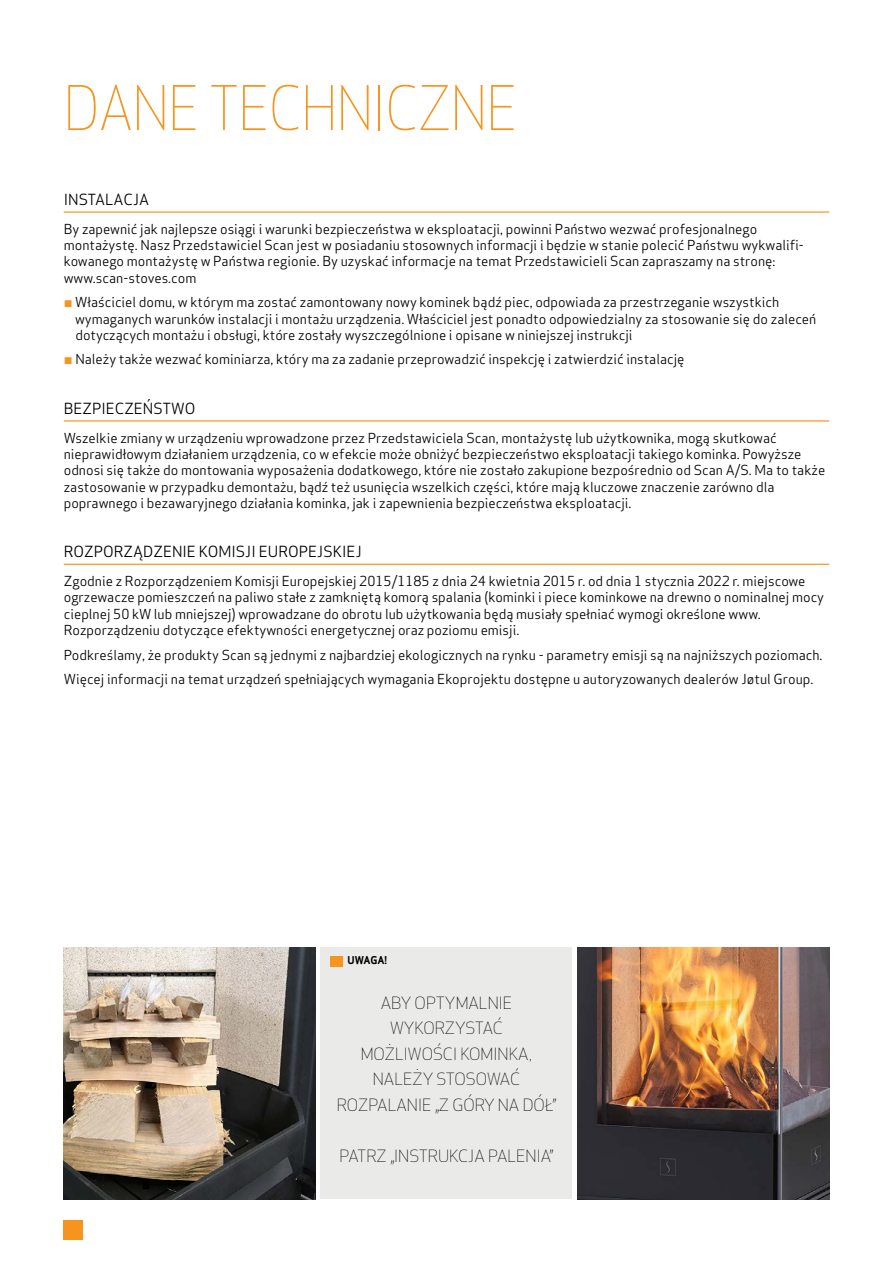
<style>
.page{position:relative;width:893px;height:1263px;background:#fff}
.page>*{position:absolute;margin:0;border:0;box-sizing:border-box;transform-origin:0 0}
.t1{font:300 60px "Apex Sans";letter-spacing:-.01em;color:#f7941d;scale:.9 1}
.t2{font:300 16.5px/25.5px "Apex Sans";color:#000;text-align:center}
.t3{font:15px "Apex Sans";color:#000}
.t4{font:13.5px/16.2px "Apex Sans";color:#000}
.t5{font:700 10.5px "Apex Sans";letter-spacing:-.01em;color:#000}
.s1{color:#f7941d}
</style>
<div class="page">
<div style="left:320px;top:947px;width:252px;height:252px;background:#eaeae8"></div>
<img style="left:577px;top:947px;width:252px;height:252px">
<img style="left:64px;top:947px;width:252px;height:252px">
<div style="left:330px;top:956px;width:12px;height:11px;background:#f7941d"></div>
<div style="left:64px;top:1220px;width:19px;height:20px;background:#f7941d"></div>
<hr style="left:64px;top:211px;width:765px;height:2px;background:#f7941d">
<hr style="left:64px;top:420px;width:765px;height:2px;background:#f7941d">
<hr style="left:64px;top:564px;width:765px;height:1px;background:#f7941d">
<h1 class="t1" style="left:64px;top:69px;width:505px">DANE TECHNICZNE</h1>
<p class="t3" style="left:64px;top:187px;width:87px">INSTALACJA</p>
<p class="t4" style="left:64px;top:220px;width:742px">By zapewnić jak najlepsze osiągi i warunki bezpieczeństwa w eksploatacji, powinni Państwo wezwać profesjonalnego montażystę. Nasz Przedstawiciel Scan jest w posiadaniu stosownych informacji i będzie w stanie polecić Państwu wykwalifi&shy;kowanego montażystę w Państwa regionie. By uzyskać informacje na temat Przedstawicieli Scan zapraszamy na stronę: www.scan-stoves.com</p>
<p class="t4" style="left:75px;top:293px;width:743px;text-indent:-11px"><span class="s1">¬</span> Właściciel domu, w którym ma zostać zamontowany nowy kominek bądź piec, odpowiada za przestrzeganie wszystkich wymaganych warunków instalacji i montażu urządzenia. Właściciel jest ponadto odpowiedzialny za stosowanie się do zaleceń dotyczących montażu i obsługi, które zostały wyszczególnione i opisane w niniejszej instrukcji</p>
<p class="t4" style="left:64px;top:350px;width:622px"><span class="s1">¬</span> Należy także wezwać kominiarza, który ma za zadanie przeprowadzić inspekcję i zatwierdzić instalację</p>
<p class="t3" style="left:64px;top:396px;width:133px">BEZPIECZEŃSTWO</p>
<p class="t4" style="left:64px;top:429px;width:763px">Wszelkie zmiany w urządzeniu wprowadzone przez Przedstawiciela Scan, montażystę lub użytkownika, mogą skutkować nieprawidłowym działaniem urządzenia, co w efekcie może obniżyć bezpieczeństwo eksploatacji takiego kominka. Powyższe odnosi się także do montowania wyposażenia dodatkowego, które nie zostało zakupione bezpośrednio od Scan A/S. Ma to także zastosowanie w przypadku demontażu, bądź też usunięcia wszelkich części, które mają kluczowe znaczenie zarówno dla poprawnego i bezawaryjnego działania kominka, jak i zapewnienia bezpieczeństwa eksploatacji.</p>
<p class="t3" style="left:64px;top:539px;width:300px">ROZPORZĄDZENIE KOMISJI EUROPEJSKIEJ</p>
<p class="t4" style="left:64px;top:572px;width:762px">Zgodnie z Rozporządzeniem Komisji Europejskiej 2015/1185 z dnia 24 kwietnia 2015 r. od dnia 1 stycznia 2022 r. miejscowe ogrzewacze pomieszczeń na paliwo stałe z zamkniętą komorą spalania (kominki i piece kominkowe na drewno o nominalnej mocy cieplnej 50 kW lub mniejszej) wprowadzane do obrotu lub użytkowania będą musiały spełniać wymogi określone www.<br>Rozporządzeniu dotyczące efektywności energetycznej oraz poziomu emisji.</p>
<p class="t4" style="left:64px;top:641px;width:760px;line-height:24.8px">Podkreślamy, że produkty Scan są jednymi z najbardziej ekologicznych na rynku - parametry emisji są na najniższych poziomach.<br>Więcej informacji na temat urządzeń spełniających wymagania Ekoprojektu dostępne u autoryzowanych dealerów Jøtul Group.</p>
<p class="t5" style="left:348px;top:953px;width:41px">UWAGA!</p>
<p class="t2" style="left:337px;top:990px;width:221px">ABY OPTYMALNIE<br>WYKORZYSTAĆ<br>MOŻLIWOŚCI KOMINKA,<br>NALEŻY STOSOWAĆ<br>ROZPALANIE „Z GÓRY NA DÓŁ”</p>
<p class="t2" style="left:340px;top:1143px;width:215px">PATRZ „INSTRUKCJA PALENIA”</p>
</div>
